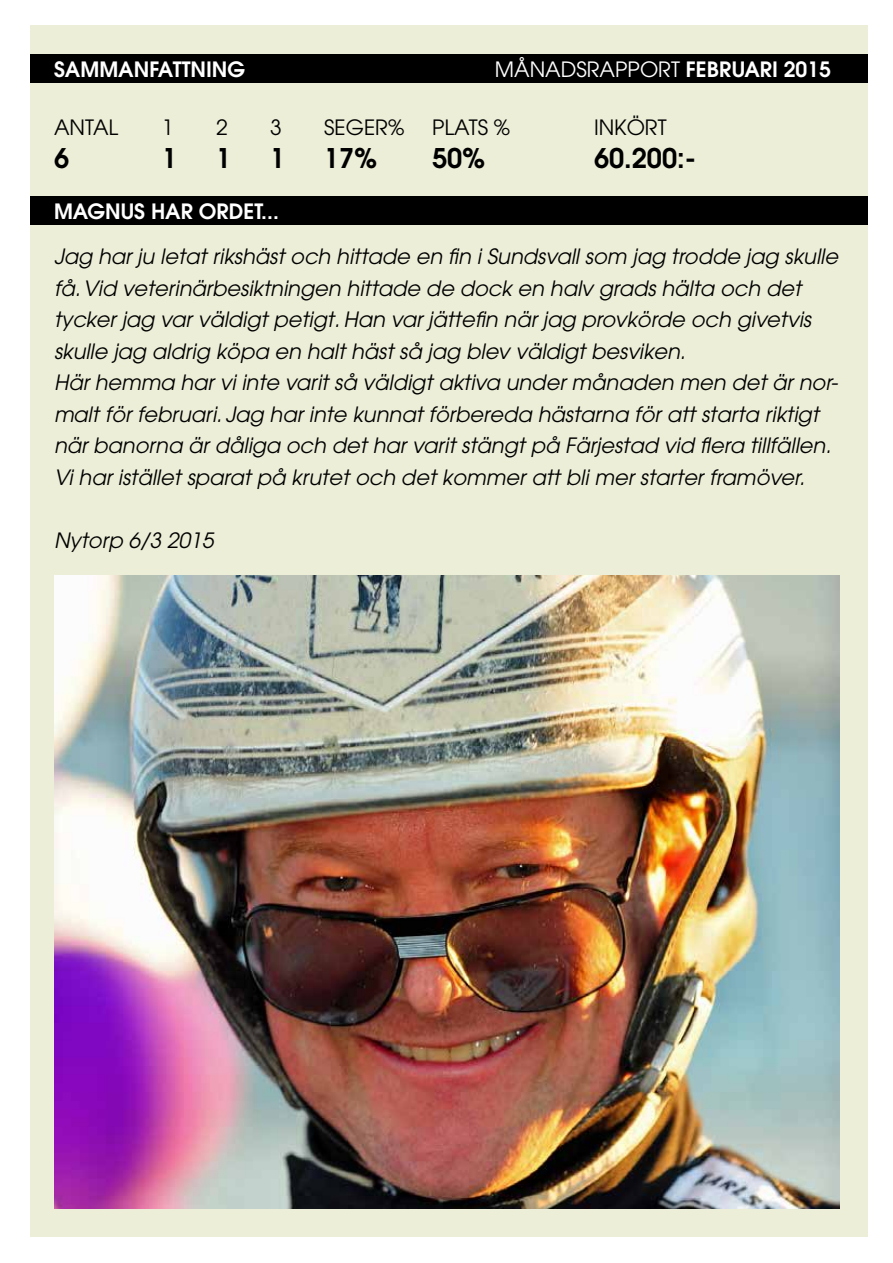
<style>
.page{position:relative;width:893px;height:1263px;background:#fff}
.page>*{position:absolute;margin:0;border:0;box-sizing:border-box;transform-origin:0 0}
.t1{font:600 27px "Avant Garde";color:#000}
.t2{font:italic 21px/31.5px "Avant Garde";color:#000}
.t3{font:600 21px "Avant Garde";color:#fff}
.t4{font:21px "Avant Garde";color:#000}
.t5{font:21px "Avant Garde";color:#fff}
.s1{font-weight:600}
</style>
<div class="page">
<div style="left:30px;top:26px;width:837px;height:1211px;background:#eceed8"></div>
<div style="left:30px;top:54px;width:837px;height:28px;background:#000"></div>
<div style="left:30px;top:196px;width:837px;height:28px;background:#000"></div>
<img style="left:54px;top:575px;width:785px;height:634px">
<p class="t3" style="left:54px;top:56px;width:193px">SAMMANFATTNING</p>
<p class="t5" style="left:495px;top:57px;width:338px">MÅNADSRAPPORT <span class="s1">FEBRUARI 2015</span></p>
<p class="t4" style="left:54px;top:115px;width:66px">ANTAL</p>
<p class="t4" style="left:162px;top:115px;width:13px">1</p>
<p class="t4" style="left:216px;top:115px;width:13px">2</p>
<p class="t4" style="left:270px;top:115px;width:13px">3</p>
<p class="t4" style="left:324px;top:115px;width:82px">SEGER%</p>
<p class="t4" style="left:432px;top:115px;width:80px">PLATS %</p>
<p class="t4" style="left:594px;top:115px;width:74px">INKÖRT</p>
<p class="t1" style="left:54px;top:140px;width:17px">6</p>
<p class="t1" style="left:162px;top:140px;width:17px">1</p>
<p class="t1" style="left:216px;top:140px;width:17px">1</p>
<p class="t1" style="left:270px;top:140px;width:17px">1</p>
<p class="t1" style="left:324px;top:140px;width:55px">17%</p>
<p class="t1" style="left:432px;top:140px;width:55px">50%</p>
<p class="t1" style="left:594px;top:140px;width:104px">60.200:-</p>
<p class="t3" style="left:54px;top:197px;width:226px">MAGNUS HAR ORDET...</p>
<p class="t2" style="left:54px;top:241px;width:785px">Jag har ju letat rikshäst och hittade en fin i Sundsvall som jag trodde jag skulle få. Vid veterinärbesiktningen hittade de dock en halv grads hälta och det tycker jag var väldigt petigt. Han var jättefin när jag provkörde och givetvis skulle jag aldrig köpa en halt häst så jag blev väldigt besviken.<br>Här hemma har vi inte varit så väldigt aktiva under månaden men det är nor&shy;malt för februari. Jag har inte kunnat förbereda hästarna för att starta riktigt när banorna är dåliga och det har varit stängt på Färjestad vid flera tillfällen.<br>Vi har istället sparat på krutet och det kommer att bli mer starter framöver.</p>
<p class="t2" style="left:54px;top:524px;width:161px">Nytorp 6/3 2015</p>
</div>
